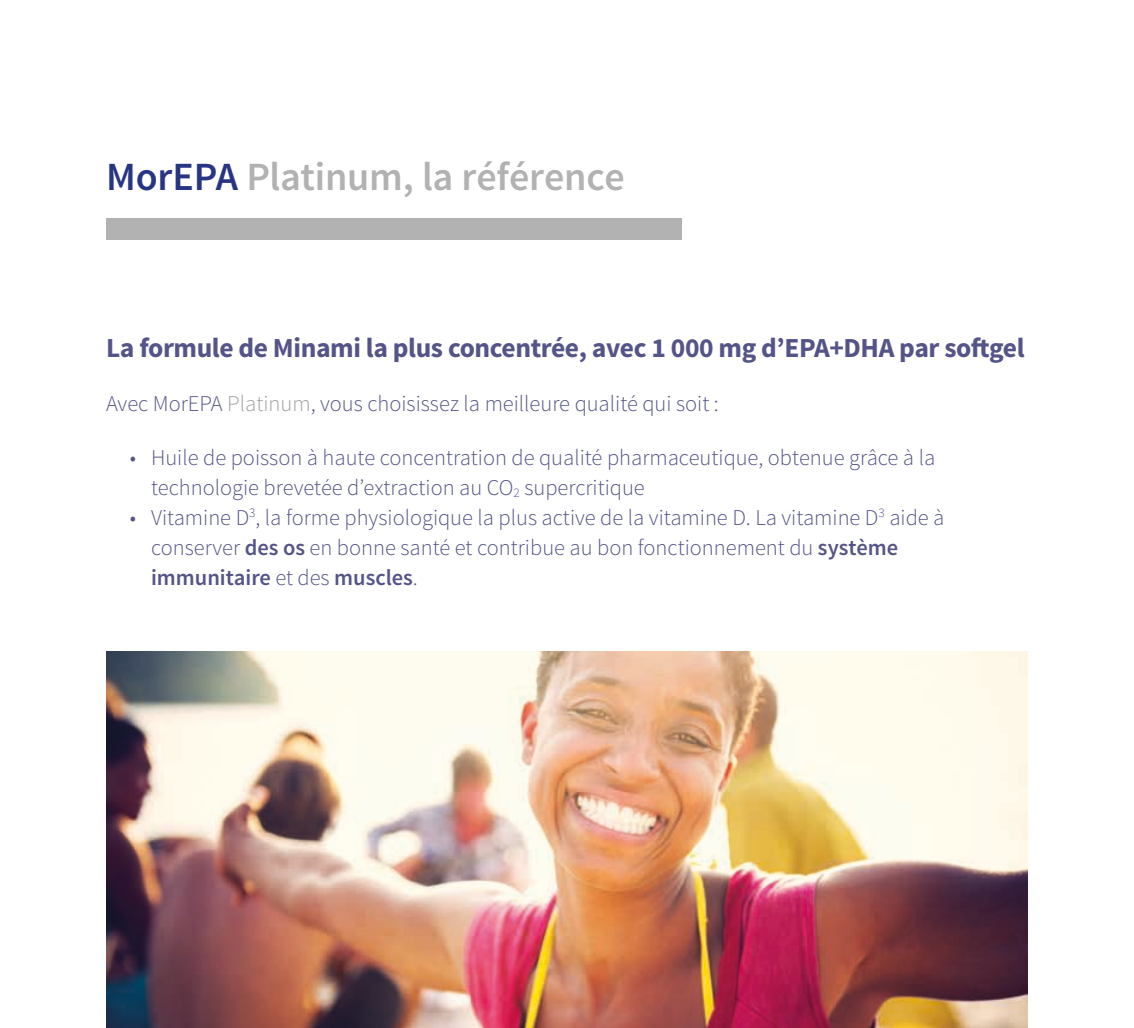
<style>
.page{position:relative;width:1134px;height:1028px;background:#fff}
.page>*{position:absolute;margin:0;border:0;box-sizing:border-box;transform-origin:0 0}
.t1{font:600 40px "Source Sans Pro";letter-spacing:-.005em;color:#b2b2b2}
.t2{font:700 27.5px "Source Sans Pro";letter-spacing:-.015em;color:#545488}
.t3{font:300 22.5px/30px "Source Sans Pro";color:#545488}
.s1{color:#283583}
.s2{color:#a0a09f}
.s3{font-weight:600}
</style>
<div class="page">
<div style="left:106px;top:218px;width:576px;height:21px;background:#b2b2b2"></div>
<img style="left:106px;top:651px;width:922px;height:377px">
<h1 class="t1" style="left:106px;top:151px;width:520px"><span class="s1">MorEPA</span> Platinum, la référence</h1>
<p class="t2" style="left:106px;top:330px;width:920px">La formule de Minami la plus concentrée, avec 1 000 mg d’EPA+DHA par softgel</p>
<p class="t3" style="left:106px;top:388px;width:614px">Avec MorEPA <span class="s2">Platinum</span>, vous choisissez la meilleure qualité qui soit :</p>
<p class="t3" style="left:151px;top:442px;width:786px;text-indent:-21px">• Huile de poisson à haute concentration de qualité pharmaceutique, obtenue grâce à la technologie brevetée d’extraction au CO<sub>2</sub> supercritique</p>
<p class="t3" style="left:151px;top:502px;width:795px;text-indent:-21px">• Vitamine D<sup>3</sup>, la forme physiologique la plus active de la vitamine D. La vitamine D<sup>3</sup> aide à conserver <span class="s3">des os</span> en bonne santé et contribue au bon fonctionnement du <span class="s3">système immunitaire</span> et des <span class="s3">muscles</span>.</p>
</div>
